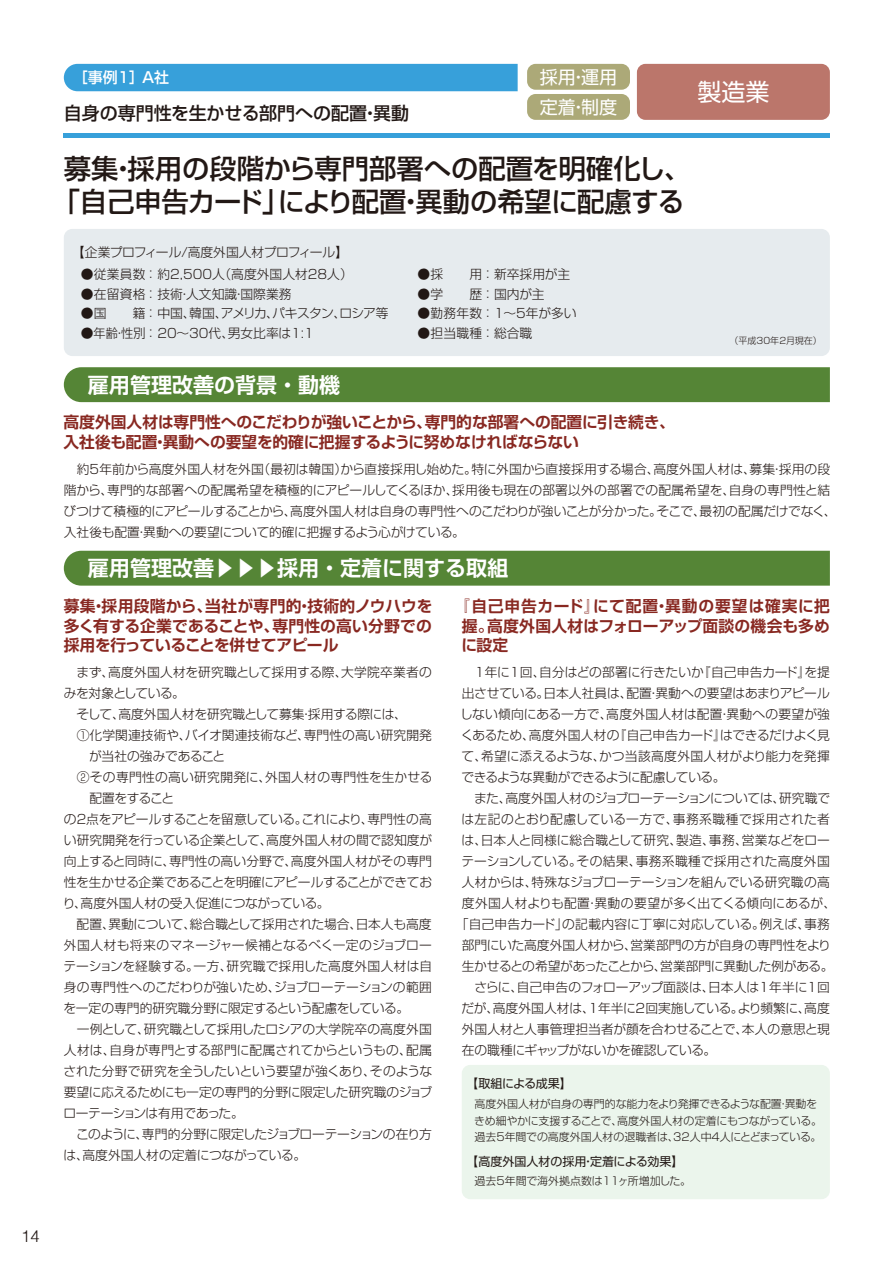
<style>
.page{position:relative;width:894px;height:1263px;background:#fff}
.page>*{position:absolute;margin:0;border:0;box-sizing:border-box;transform-origin:0 0}
.t1{font:500 27.3px/32.7px "Shin Go Pro";color:#221815;text-align:center}
.t2{font:24px "Shin Go Pro";color:#fff}
.t3{font:700 21px "Shin Go Pro De";color:#fff}
.t4{font:500 18px "Shin Go Pro";color:#221815}
.t5{font:18px/30.2px "Shin Go Pro";color:#fff}
.t6{font:300 16.5px "Helvetica";color:#221815}
.t7{font:700 15.75px/19.5px "Shin Go Pro De";color:#882821;text-align:justify}
.t8{font:500 15px "Shin Go Pro";color:#fff}
.t9{font:300 12.75px/21px "Shin Go Pro";letter-spacing:-.005em;color:#221815}
.t10{font:300 12.75px "Shin Go Pro";letter-spacing:.02em;color:#221815}
.t11{font:300 12.75px "Shin Go Pro";letter-spacing:-.035em;color:#221815}
.t12{font:300 12.75px "Shin Go Pro";letter-spacing:.025em;color:#221815}
.t13{font:300 12.75px "Shin Go Pro";letter-spacing:-.065em;color:#221815}
.t14{font:300 12.75px "Shin Go Pro";letter-spacing:-.04em;color:#221815}
.t15{font:300 12.75px "Shin Go Pro";letter-spacing:-.055em;color:#221815}
.t16{font:300 12.75px "Shin Go Pro";letter-spacing:-.03em;color:#221815}
.t17{font:12px "Shin Go Pro";color:#221815}
.t18{font:12px "Shin Go Pro";letter-spacing:-.04em;color:#221815}
.t19{font:300 10.95px/16.5px "Shin Go Pro";letter-spacing:-.005em;color:#221815}
.t20{font:300 9px "Shin Go Pro";color:#221815}
</style>
<div class="page">
<div style="left:64px;top:551px;width:765px;height:35px;background:#558536"></div>
<div style="left:64px;top:64px;width:453px;height:27px;background:#37a0da"></div>
<hr style="left:64px;top:134px;width:765px;height:4px;background:#37a0da">
<div style="left:636px;top:64px;width:193px;height:56px;background:#bb766b;border-radius:9px"></div>
<div style="left:64px;top:367px;width:765px;height:35px;background:#558536"></div>
<div style="left:461px;top:1065px;width:368px;height:134px;background:#ebf5ec;border-radius:9px"></div>
<div style="left:527px;top:64px;width:102px;height:26px;background:#aca978;border-radius:9px"></div>
<div style="left:527px;top:94px;width:102px;height:26px;background:#aca978;border-radius:9px"></div>
<div style="left:64px;top:229px;width:765px;height:127px;background:#e6ebee;border-radius:9px"></div>
<p class="t6" style="left:21px;top:1222px;width:20px">14</p>
<h3 class="t5" style="left:539px;top:60px;width:79px">採用・運用定着・制度</h3>
<p class="t8" style="left:73px;top:65px;width:98px">［事例1］A社</p>
<h3 class="t4" style="left:64px;top:98px;width:347px">自身の専門性を生かせる部門への配置・異動</h3>
<h1 class="t1" style="left:53px;top:149px;width:639px">募集・採用の段階から専門部署への配置を明確化し、「自己申告カード」により配置・異動の希望に配慮する</h1>
<p class="t14" style="left:72px;top:242px;width:278px">【企業プロフィール/高度外国人材プロフィール】</p>
<p class="t9" style="left:81px;top:262px;width:273px">●従業員数：約2,500人（高度外国人材28人）</p>
<p class="t9" style="left:81px;top:282px;width:212px">●在留資格：技術・人文知識・国際業務</p>
<p class="t13" style="left:81px;top:303px;width:309px">●国　　籍：中国、韓国、アメリカ、パキスタン、ロシア等</p>
<p class="t9" style="left:81px;top:321px;width:234px">●年齢・性別：20～30代、男女比率は1:1</p>
<p class="t9" style="left:417px;top:262px;width:154px">●採　　用：新卒採用が主</p>
<p class="t9" style="left:417px;top:282px;width:128px">●学　　歴：国内が主</p>
<p class="t9" style="left:417px;top:301px;width:160px">●勤務年数：1～5年が多い</p>
<p class="t9" style="left:417px;top:321px;width:116px">●担当職種：総合職</p>
<h2 class="t2" style="left:697px;top:72px;width:73px">製造業</h2>
<p class="t20" style="left:729px;top:333px;width:94px">（平成30年2月現在）</p>
<h3 class="t3" style="left:88px;top:368px;width:254px">雇用管理改善の背景・動機</h3>
<p class="t7" style="left:63px;top:411px;width:612px">高度外国人材は専門性へのこだわりが強いことから、専門的な部署への配置に引き続き、入社後も配置・異動への要望を的確に把握するように努めなければならない</p>
<p class="t9" style="left:64px;top:457px;width:774px">　約5年前から高度外国人材を外国（最初は韓国）から直接採用し始めた。特に外国から直接採用する場合、高度外国人材は、募集・採用の段階から、専門的な部署への配属希望を積極的にアピールしてくるほか、採用後も現在の部署以外の部署での配属希望を、自身の専門性と結びつけて積極的にアピールすることから、高度外国人材は自身の専門性へのこだわりが強いことが分かった。そこで、最初の配属だけでなく、入社後も配置・異動への要望について的確に把握するよう心がけている。</p>
<h3 class="t3" style="left:88px;top:551px;width:422px">雇用管理改善▶▶▶採用・定着に関する取組</h3>
<p class="t7" style="left:64px;top:594px;width:370px">募集・採用段階から、当社が専門的・技術的ノウハウを多く有する企業であることや、専門性の高い分野での採用を行っていることを併せてアピール</p>
<p class="t7" style="left:461px;top:594px;width:370px;text-indent:-7px">『自己申告カード』にて配置・異動の要望は確実に把握。高度外国人材はフォローアップ面談の機会も多めに設定</p>
<p class="t9" style="left:63px;top:660px;width:371px">　まず、高度外国人材を研究職として採用する際、大学院卒業者のみを対象としている。<br>　そして、高度外国人材を研究職として募集・採用する際には、　①化学関連技術や、バイオ関連技術など、専門性の高い研究開発　　が当社の強みであること<br>　②その専門性の高い研究開発に、外国人材の専門性を生かせる　　配置をすること<br>の２点をアピールすることを留意している。これにより、専門性の高い研究開発を行っている企業として、高度外国人材の間で認知度が向上すると同時に、専門性の高い分野で、高度外国人材がその専門性を生かせる企業であることを明確にアピールすることができており、高度外国人材の受入促進につながっている。<br>　配置、異動について、総合職として採用された場合、日本人も高度外国人材も将来のマネージャー候補となるべく一定のジョブローテーションを経験する。一方、研究職で採用した高度外国人材は自身の専門性へのこだわりが強いため、ジョブローテーションの範囲を一定の専門的研究職分野に限定するという配慮をしている。<br>　一例として、研究職として採用したロシアの大学院卒の高度外国人材は、自身が専門とする部門に配属されてからというもの、配属された分野で研究を全うしたいという要望が強くあり、そのような要望に応えるためにも一定の専門的分野に限定した研究職のジョブローテーションは有用であった。<br>　このように、専門的分野に限定したジョブローテーションの在り方は、高度外国人材の定着につながっている。</p>
<p class="t9" style="left:461px;top:660px;width:369px">　1年に1回、自分はどの部署に行きたいか『自己申告カード』を提</p>
<p class="t9" style="left:461px;top:681px;width:369px">出させている。日本人社員は、配置・異動への要望はあまりアピール</p>
<p class="t10" style="left:460px;top:703px;width:371px">しない傾向にある一方で、高度外国人材は配置・異動への要望が強</p>
<p class="t9" style="left:460px;top:723px;width:370px">くあるため、高度外国人材の『自己申告カード』はできるだけよく見</p>
<p class="t9" style="left:461px;top:744px;width:369px">て、希望に添えるような、かつ当該高度外国人材がより能力を発揮</p>
<p class="t15" style="left:461px;top:766px;width:265px">できるような異動ができるように配慮している。</p>
<p class="t9" style="left:461px;top:786px;width:370px">　また、高度外国人材のジョブローテーションについては、研究職で</p>
<p class="t12" style="left:461px;top:808px;width:370px">は左記のとおり配慮している一方で、事務系職種で採用された者</p>
<p class="t9" style="left:461px;top:828px;width:370px">は、日本人と同様に総合職として研究、製造、事務、営業などをロー</p>
<p class="t9" style="left:461px;top:849px;width:370px">テーションしている。その結果、事務系職種で採用された高度外国</p>
<p class="t9" style="left:461px;top:870px;width:369px">人材からは、特殊なジョブローテーションを組んでいる研究職の高</p>
<p class="t10" style="left:461px;top:892px;width:376px">度外国人材よりも配置・異動の要望が多く出てくる傾向にあるが、</p>
<p class="t9" style="left:455px;top:912px;width:375px">「自己申告カード」の記載内容に丁寧に対応している。例えば、事務</p>
<p class="t9" style="left:461px;top:933px;width:370px">部門にいた高度外国人材から、営業部門の方が自身の専門性をより</p>
<p class="t11" style="left:461px;top:955px;width:373px">生かせるとの希望があったことから、営業部門に異動した例がある。</p>
<p class="t9" style="left:461px;top:975px;width:369px">　さらに、自己申告のフォローアップ面談は、日本人は1年半に1回</p>
<p class="t9" style="left:461px;top:996px;width:370px">だが、高度外国人材は、1年半に2回実施している。より頻繁に、高度</p>
<p class="t9" style="left:461px;top:1017px;width:369px">外国人材と人事管理担当者が顔を合わせることで、本人の意思と現</p>
<p class="t16" style="left:461px;top:1039px;width:256px">在の職種にギャップがないかを確認している。</p>
<p class="t18" style="left:466px;top:1074px;width:107px">【取組による成果】</p>
<p class="t19" style="left:474px;top:1094px;width:349px">高度外国人材が自身の専門的な能力をより発揮できるような配置・異動をきめ細やかに支援することで、高度外国人材の定着にもつながっている。過去5年間での高度外国人材の退職者は、32人中4人にとどまっている。</p>
<p class="t17" style="left:466px;top:1151px;width:219px">【高度外国人材の採用・定着による効果】</p>
<p class="t19" style="left:474px;top:1172px;width:218px">過去5年間で海外拠点数は11ヶ所増加した。</p>
</div>
